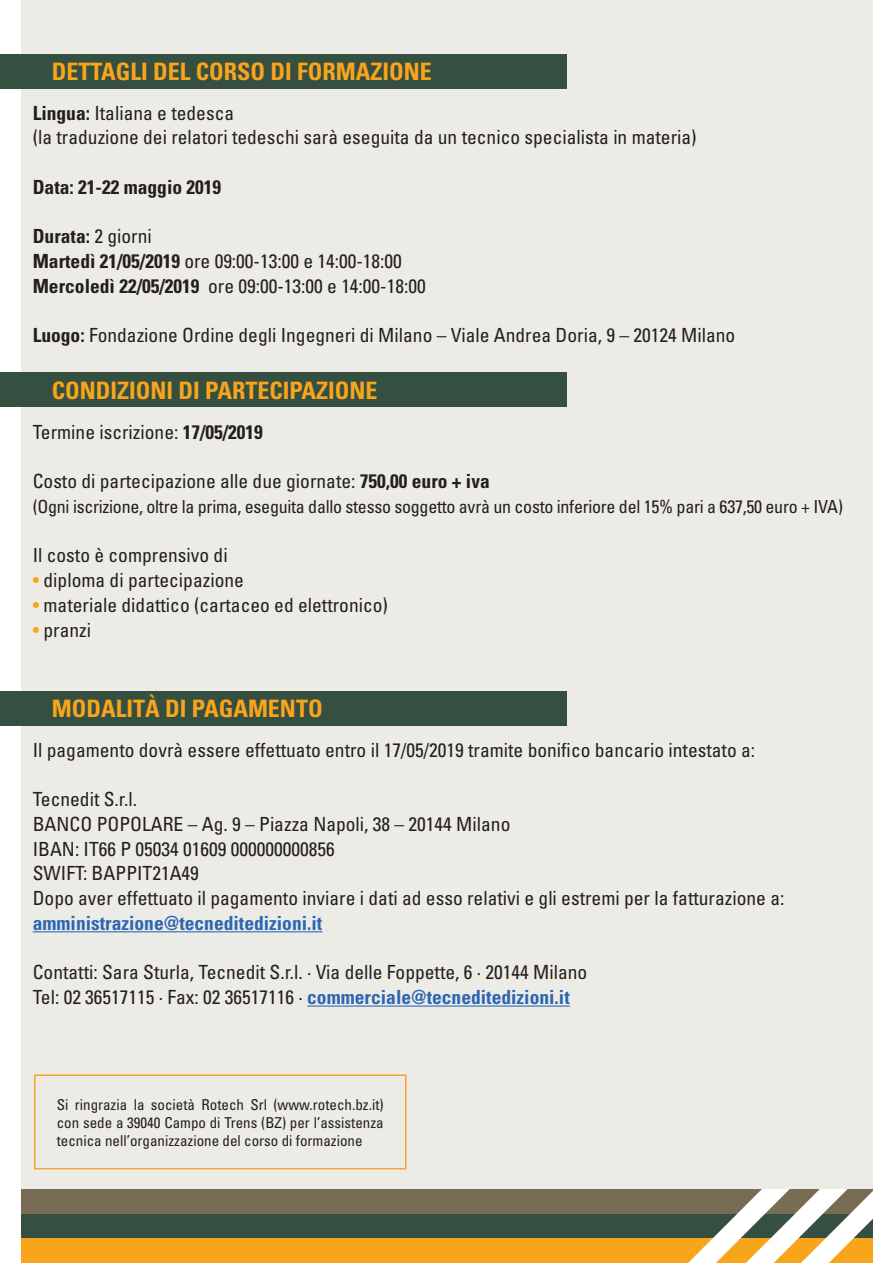
<style>
.page{position:relative;width:893px;height:1263px;background:#fff}
.page>*{position:absolute;margin:0;border:0;box-sizing:border-box;transform-origin:0 0}
.t1{font:700 condensed 24px "Univers";color:#f9a51b}
.t2{font:condensed 19.5px/24.8px "Univers";color:#231f20}
.t3{font:700 condensed 19.5px "Univers";color:#2b67b2}
.t4{font:700 condensed 19.5px "Univers";color:#231f20}
.t5{font:condensed 18px "Univers";letter-spacing:-.015em;color:#231f20}
.t6{font:condensed 15px/18px "Univers";color:#231f20;text-align:justify}
.s1{font-weight:700}
.s2{color:#f9a51b}
.s3{font-weight:700;color:#2b67b2}
</style>
<div class="page">
<div style="left:21px;top:0;width:852px;height:1263px;background:#edebe6"></div>
<div style="left:0;top:54px;width:566px;height:34px;background:#354f41"></div>
<div style="left:0;top:373px;width:566px;height:34px;background:#354f41"></div>
<div style="left:0;top:691px;width:566px;height:34px;background:#354f41"></div>
<hr style="left:33px;top:931px;width:289px;height:1px;background:#2b67b2">
<hr style="left:307px;top:1005px;width:263px;height:1px;background:#2b67b2">
<div style="left:21px;top:1189px;width:852px;height:25px;background:#796c55"></div>
<div style="left:21px;top:1214px;width:852px;height:24px;background:#354f41"></div>
<div style="left:21px;top:1238px;width:852px;height:25px;background:#f9a51b"></div>
<svg style="left:688px;top:1189px;width:185px;height:74px"></svg>
<div style="left:34px;top:1074px;width:372px;height:95px;border:2px solid #f9a32c"></div>
<p class="t1" style="left:52px;top:57px;width:381px">DETTAGLI DEL CORSO DI FORMAZIONE</p>
<p class="t2" style="left:33px;top:100px;width:665px"><span class="s1">Lingua:</span> Italiana e tedesca<br>(la traduzione dei relatori tedeschi sarà eseguita da un tecnico specialista in materia)</p>
<p class="t4" style="left:33px;top:175px;width:190px">Data: 21-22 maggio 2019</p>
<p class="t2" style="left:33px;top:224px;width:394px"><span class="s1">Durata:</span> 2 giorni<br><span class="s1">Martedì 21/05/2019</span> ore 09:00-13:00 e 14:00-18:00<br><span class="s1">Mercoledì 22/05/2019</span> ore 09:00-13:00 e 14:00-18:00</p>
<p class="t2" style="left:33px;top:323px;width:704px"><span class="s1">Luogo:</span> Fondazione Ordine degli Ingegneri di Milano – Viale Andrea Doria, 9 – 20124 Milano</p>
<p class="t1" style="left:52px;top:376px;width:327px">CONDIZIONI DI PARTECIPAZIONE</p>
<p class="t2" style="left:33px;top:419px;width:232px">Termine iscrizione: <span class="s1">17/05/2019</span></p>
<p class="t2" style="left:33px;top:468px;width:459px">Costo di partecipazione alle due giornate: <span class="s1">750,00 euro + iva</span></p>
<p class="t5" style="left:33px;top:495px;width:812px">(Ogni iscrizione, oltre la prima, eseguita dallo stesso soggetto avrà un costo inferiore del 15% pari a 637,50 euro + IVA)</p>
<p class="t2" style="left:33px;top:542px;width:196px">Il costo è comprensivo di</p>
<p class="t2" style="left:33px;top:567px;width:213px"><span class="s2">•</span> diploma di partecipazione</p>
<p class="t2" style="left:33px;top:592px;width:357px"><span class="s2">•</span> materiale didattico (cartaceo ed elettronico)</p>
<p class="t2" style="left:33px;top:617px;width:60px"><span class="s2">•</span> pranzi</p>
<p class="t1" style="left:52px;top:694px;width:272px">MODALITÀ DI PAGAMENTO</p>
<p class="t2" style="left:33px;top:737px;width:724px">Il pagamento dovrà essere effettuato entro il 17/05/2019 tramite bonifico bancario intestato a:</p>
<p class="t2" style="left:33px;top:786px;width:753px">Tecnedit S.r.l.<br>BANCO POPOLARE – Ag. 9 – Piazza Napoli, 38 – 20144 Milano<br>IBAN: IT66 P 05034 01609 000000000856<br>SWIFT: BAPPIT21A49<br>Dopo aver effettuato il pagamento inviare i dati ad esso relativi e gli estremi per la fatturazione a:</p>
<p class="t3" style="left:33px;top:911px;width:291px">amministrazione@tecneditedizioni.it</p>
<p class="t2" style="left:33px;top:959px;width:556px">Contatti: Sara Sturla, Tecnedit S.r.l. · Via delle Foppette, 6 · 20144 Milano<br>Tel: 02 36517115 · Fax: 02 36517116 · <span class="s3">commerciale@tecneditedizioni.it</span></p>
<p class="t6" style="left:57px;top:1095px;width:328px">Si ringrazia la società Rotech Srl (www.rotech.bz.it) con sede a 39040 Campo di Trens (BZ) per l’assistenza tecnica nell’organizzazione del corso di formazione</p>
</div>
